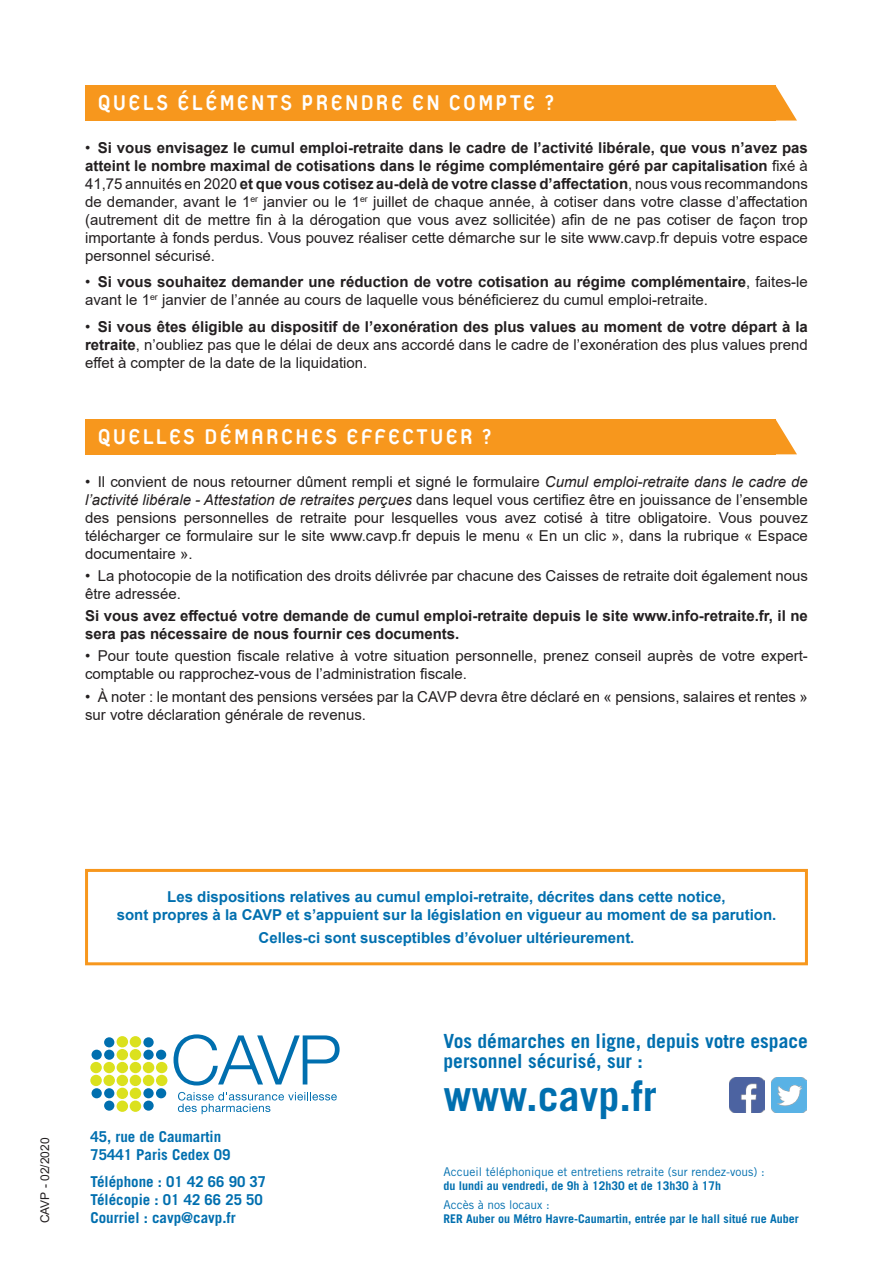
<style>
.page{position:relative;width:893px;height:1263px;background:#fff}
.page>*{position:absolute;margin:0;border:0;box-sizing:border-box;transform-origin:0 0}
.t1{font:700 42px "Trade Gothic LT Std";color:#006faf}
.t2{font:800 22.5px "Extreme Sans";letter-spacing:.1em;color:#fff}
.t3{font:700 19.5px/19.8px "Trade Gothic LT Std";color:#006faf}
.t4{font:15px/18px "Arial";color:#231f20}
.t5{font:700 15px/18px "Arial";color:#006faf;text-align:center}
.t6{font:700 15px/18px "Arial";color:#231f20}
.t7{font:700 15px "Trade Gothic LT Std";color:#006faf}
.t8{font:700 12px "Trade Gothic LT Std";color:#006faf}
.t9{font:12px "Trade Gothic LT Std";color:#006faf}
.t10{font:12px "Arial";color:#231f20}
.s1{font-weight:700}
.s2{font-style:italic}
</style>
<div class="page">
<div style="left:85px;top:419px;width:690px;height:35px;background:#f7971d"></div>
<svg style="left:775px;top:419px;width:22px;height:35px"></svg>
<div style="left:85px;top:85px;width:690px;height:36px;background:#f7971d"></div>
<svg style="left:775px;top:85px;width:22px;height:36px"></svg>
<div style="left:85px;top:869px;width:723px;height:96px;border:3px solid #f7971d"></div>
<img style="left:729px;top:1077px;width:35px;height:35px">
<img style="left:772px;top:1077px;width:35px;height:35px">
<svg style="left:174px;top:1034px;width:166px;height:51px"></svg>
<svg style="left:178px;top:1092px;width:159px;height:22px"></svg>
<div style="left:92px;top:1050px;width:10px;height:10px;background:#006faf;border-radius:50%"></div>
<div style="left:90px;top:1062px;width:12px;height:11px;background:#dbe11e;border-radius:50%"></div>
<div style="left:90px;top:1075px;width:12px;height:11px;background:#dbe11e;border-radius:50%"></div>
<div style="left:92px;top:1088px;width:10px;height:10px;background:#006faf;border-radius:50%"></div>
<div style="left:104px;top:1037px;width:10px;height:10px;background:#006faf;border-radius:50%"></div>
<div style="left:104px;top:1050px;width:10px;height:10px;background:#006faf;border-radius:50%"></div>
<div style="left:103px;top:1062px;width:12px;height:11px;background:#dbe11e;border-radius:50%"></div>
<div style="left:103px;top:1075px;width:12px;height:11px;background:#dbe11e;border-radius:50%"></div>
<div style="left:104px;top:1088px;width:10px;height:10px;background:#006faf;border-radius:50%"></div>
<div style="left:104px;top:1100px;width:10px;height:11px;background:#006faf;border-radius:50%"></div>
<div style="left:117px;top:1036px;width:11px;height:11px;background:#dbe11e;border-radius:50%"></div>
<div style="left:117px;top:1049px;width:11px;height:11px;background:#dbe11e;border-radius:50%"></div>
<div style="left:117px;top:1062px;width:11px;height:11px;background:#dbe11e;border-radius:50%"></div>
<div style="left:117px;top:1075px;width:11px;height:11px;background:#dbe11e;border-radius:50%"></div>
<div style="left:117px;top:1088px;width:11px;height:11px;background:#dbe11e;border-radius:50%"></div>
<div style="left:117px;top:1100px;width:11px;height:12px;background:#dbe11e;border-radius:50%"></div>
<div style="left:130px;top:1036px;width:11px;height:11px;background:#dbe11e;border-radius:50%"></div>
<div style="left:130px;top:1049px;width:11px;height:11px;background:#dbe11e;border-radius:50%"></div>
<div style="left:130px;top:1062px;width:11px;height:11px;background:#dbe11e;border-radius:50%"></div>
<div style="left:130px;top:1075px;width:11px;height:11px;background:#dbe11e;border-radius:50%"></div>
<div style="left:130px;top:1088px;width:11px;height:11px;background:#dbe11e;border-radius:50%"></div>
<div style="left:130px;top:1100px;width:11px;height:12px;background:#dbe11e;border-radius:50%"></div>
<div style="left:143px;top:1037px;width:11px;height:10px;background:#006faf;border-radius:50%"></div>
<div style="left:143px;top:1050px;width:11px;height:10px;background:#006faf;border-radius:50%"></div>
<div style="left:143px;top:1062px;width:11px;height:11px;background:#dbe11e;border-radius:50%"></div>
<div style="left:143px;top:1075px;width:11px;height:11px;background:#dbe11e;border-radius:50%"></div>
<div style="left:143px;top:1088px;width:11px;height:10px;background:#006faf;border-radius:50%"></div>
<div style="left:143px;top:1100px;width:11px;height:11px;background:#006faf;border-radius:50%"></div>
<div style="left:156px;top:1050px;width:10px;height:10px;background:#006faf;border-radius:50%"></div>
<div style="left:156px;top:1062px;width:11px;height:11px;background:#dbe11e;border-radius:50%"></div>
<div style="left:156px;top:1075px;width:11px;height:11px;background:#dbe11e;border-radius:50%"></div>
<div style="left:156px;top:1088px;width:10px;height:10px;background:#006faf;border-radius:50%"></div>
<p class="t2" style="left:98px;top:90px;width:458px">QUELS ÉLÉMENTS PRENDRE EN COMPTE ?</p>
<p class="t4" style="left:85px;top:138px;width:724px;text-align:justify">• <span class="s1">Si vous envisagez le cumul emploi-retraite dans le cadre de l’activité libérale, que vous n’avez pas atteint le nombre maximal de cotisations dans le régime complémentaire géré par capitalisation</span> fixé à 41,75 annuités en 2020 <span class="s1">et que vous cotisez au-delà de votre classe d’affectation</span>, nous vous recommandons de demander, avant le 1<sup>er</sup> janvier ou le 1<sup>er</sup> juillet de chaque année, à cotiser dans votre classe d’affectation (autrement dit de mettre fin à la dérogation que vous avez sollicitée) afin de ne pas cotiser de façon trop importante à fonds perdus. Vous pouvez réaliser cette démarche sur le site www.cavp.fr depuis votre espace personnel sécurisé.</p>
<p class="t4" style="left:85px;top:273px;width:724px">• <span class="s1">Si vous souhaitez demander une réduction de votre cotisation au régime complémentaire</span>, faites-le avant le 1<sup>er</sup> janvier de l’année au cours de laquelle vous bénéficierez du cumul emploi-retraite.</p>
<p class="t4" style="left:85px;top:317px;width:724px;text-align:justify">• <span class="s1">Si vous êtes éligible au dispositif de l’exonération des plus values au moment de votre départ à la retraite</span>, n’oubliez pas que le délai de deux ans accordé dans le cadre de l’exonération des plus values prend effet à compter de la date de la liquidation.</p>
<p class="t2" style="left:98px;top:424px;width:396px">QUELLES DÉMARCHES EFFECTUER ?</p>
<p class="t4" style="left:85px;top:472px;width:724px;text-align:justify">• Il convient de nous retourner dûment rempli et signé le formulaire <span class="s2">Cumul emploi-retraite dans le cadre de l’activité libérale - Attestation de retraites perçues</span> dans lequel vous certifiez être en jouissance de l’ensemble des pensions personnelles de retraite pour lesquelles vous avez cotisé à titre obligatoire. Vous pouvez télécharger ce formulaire sur le site www.cavp.fr depuis le menu « En un clic », dans la rubrique « Espace documentaire ».</p>
<p class="t4" style="left:85px;top:566px;width:724px">• La photocopie de la notification des droits délivrée par chacune des Caisses de retraite doit également nous être adressée.</p>
<p class="t6" style="left:85px;top:607px;width:724px">Si vous avez effectué votre demande de cumul emploi-retraite depuis le site www.info-retraite.fr, il ne sera pas nécessaire de nous fournir ces documents.</p>
<p class="t4" style="left:85px;top:647px;width:724px">• Pour toute question fiscale relative à votre situation personnelle, prenez conseil auprès de votre expert&shy;comptable ou rapprochez-vous de l’administration fiscale.</p>
<p class="t4" style="left:85px;top:687px;width:724px">• À noter : le montant des pensions versées par la CAVP devra être déclaré en « pensions, salaires et rentes » sur votre déclaration générale de revenus.</p>
<p class="t10" style="left:37px;top:1223px;width:87px;rotate:-90deg">CAVP - 02/2020</p>
<p class="t5" style="left:117px;top:888px;width:661px">Les dispositions relatives au cumul emploi-retraite, décrites dans cette notice,<br>sont propres à la CAVP et s’appuient sur la législation en vigueur au moment de sa parution.</p>
<p class="t5" style="left:258px;top:928px;width:377px">Celles-ci sont susceptibles d’évoluer ultérieurement.</p>
<p class="t7" style="left:90px;top:1127px;width:132px">45, rue de Caumartin</p>
<p class="t7" style="left:90px;top:1145px;width:142px">75441 Paris Cedex 09</p>
<p class="t7" style="left:90px;top:1172px;width:177px">Téléphone : 01 42 66 90 37</p>
<p class="t7" style="left:90px;top:1190px;width:174px">Télécopie : 01 42 66 25 50</p>
<p class="t7" style="left:90px;top:1208px;width:147px">Courriel : cavp@cavp.fr</p>
<p class="t3" style="left:444px;top:1031px;width:366px">Vos démarches en ligne, depuis votre espace personnel sécurisé, sur :</p>
<p class="t1" style="left:444px;top:1070px;width:215px">www.cavp.fr</p>
<p class="t9" style="left:444px;top:1164px;width:323px">Accueil téléphonique et entretiens retraite (sur rendez-vous) :</p>
<p class="t8" style="left:444px;top:1178px;width:279px">du lundi au vendredi, de 9h à 12h30 et de 13h30 à 17h</p>
<p class="t9" style="left:444px;top:1197px;width:108px">Accès à nos locaux :</p>
<p class="t8" style="left:444px;top:1211px;width:357px">RER Auber ou Métro Havre-Caumartin, entrée par le hall situé rue Auber</p>
</div>
